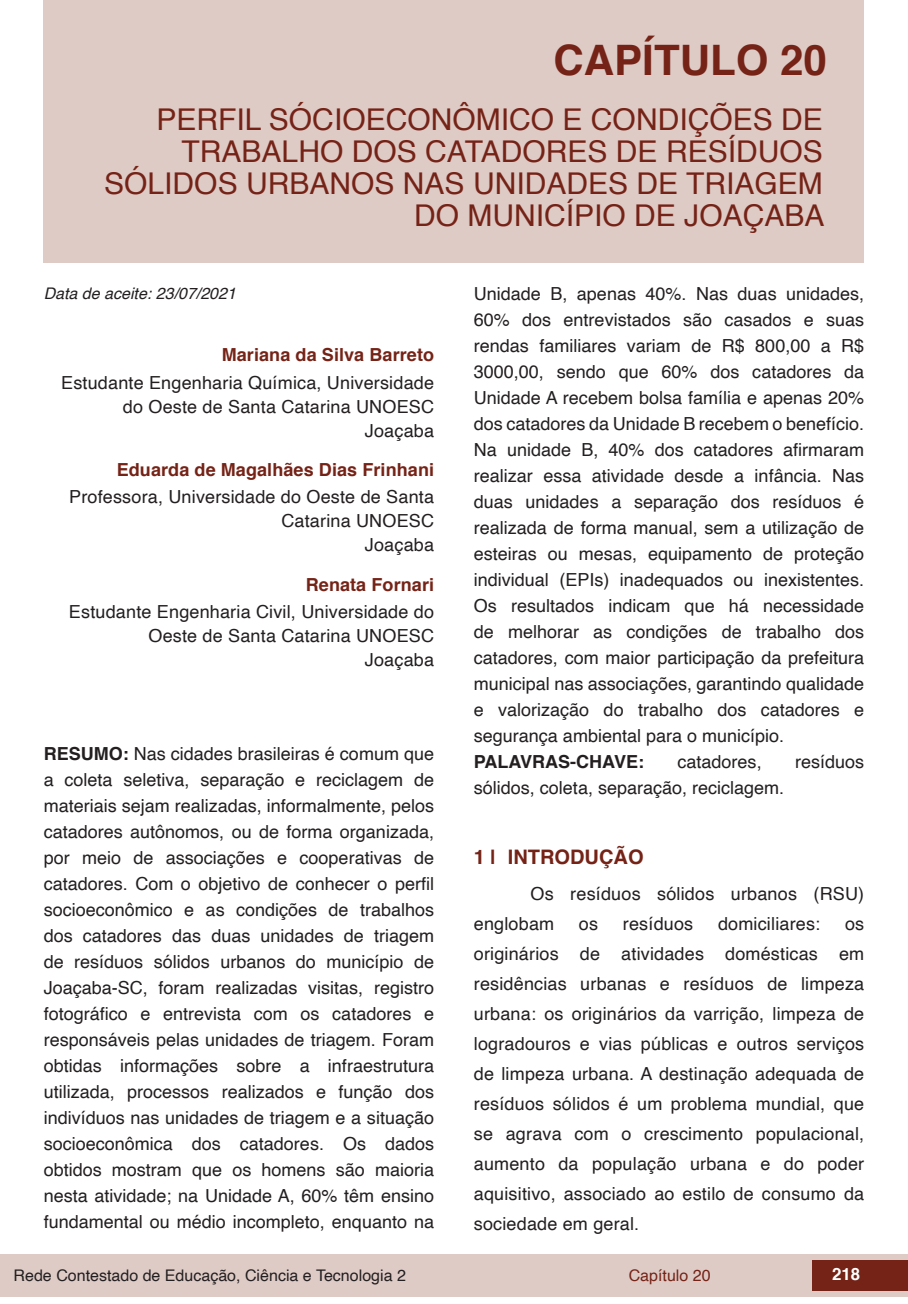
<style>
.page{position:relative;width:908px;height:1304px;background:#fff}
.page>*{position:absolute;margin:0;border:0;box-sizing:border-box;transform-origin:0 0}
.t1{font:700 42px "Helvetica";color:#752317}
.t2{font:30px/32px "Helvetica";color:#752317;text-align:right}
.t3{font:700 20px "Helvetica";color:#752317}
.t4{font:18px/26px "Helvetica";letter-spacing:.01em;color:#231f20;text-align:right}
.t5{font:700 18px "Helvetica";letter-spacing:.005em;color:#752317}
.t6{font:700 18px "Helvetica";color:#231f20}
.t7{font:700 16.8px "Helvetica";color:#fff}
.t8{font:16px "Helvetica";color:#231f20}
.t9{font:italic 16px "Helvetica";color:#231f20}
.t10{font:16px "Helvetica";color:#752317}
.s1{font-weight:700}
</style>
<div class="page">
<div style="left:0;top:1254px;width:906px;height:43px;background:#decbc6"></div>
<div style="left:812px;top:1261px;width:95px;height:30px;background:#752317"></div>
<div style="left:44px;top:0;width:819px;height:263px;background:#decbc6"></div>
<h1 class="t1" style="left:553px;top:26px;width:275px">CAPÍTULO 20</h1>
<h2 class="t2" style="left:104px;top:104px;width:721px">PERFIL SÓCIOECONÔMICO E CONDIÇÕES DE TRABALHO DOS CATADORES DE RESÍDUOS SÓLIDOS URBANOS NAS UNIDADES DE TRIAGEM DO MUNICÍPIO DE JOAÇABA</h2>
<p class="t9" style="left:44px;top:280px;width:194px">Data de aceite: 23/07/2021</p>
<p class="t5" style="left:222px;top:341px;width:214px">Mariana da Silva Barreto</p>
<p class="t4" style="left:61px;top:371px;width:374px;line-height:24px">Estudante Engenharia Química, Universidade do Oeste de Santa Catarina UNOESC<br>Joaçaba</p>
<p class="t5" style="left:117px;top:455px;width:319px">Eduarda de Magalhães Dias Frinhani</p>
<p class="t4" style="left:69px;top:486px;width:366px;line-height:24px">Professora, Universidade do Oeste de Santa<br>Catarina UNOESC<br>Joaçaba</p>
<p class="t5" style="left:305px;top:570px;width:130px">Renata Fornari</p>
<p class="t4" style="left:69px;top:600px;width:366px;line-height:24px">Estudante Engenharia Civil, Universidade do<br>Oeste de Santa Catarina UNOESC<br>Joaçaba</p>
<p class="t4" style="left:44px;top:741px;width:392px;text-align:justify"><span class="s1">RESUMO:</span> Nas cidades brasileiras é comum que a coleta seletiva, separação e reciclagem de materiais sejam realizadas, informalmente, pelos catadores autônomos, ou de forma organizada, por meio de associações e cooperativas de catadores. Com o objetivo de conhecer o perfil socioeconômico e as condições de trabalhos dos catadores das duas unidades de triagem de resíduos sólidos urbanos do município de Joaçaba-SC, foram realizadas visitas, registro fotográfico e entrevista com os catadores e responsáveis pelas unidades de triagem. Foram obtidas informações sobre a infraestrutura utilizada, processos realizados e função dos indivíduos nas unidades de triagem e a situação socioeconômica dos catadores. Os dados obtidos mostram que os homens são maioria nesta atividade; na Unidade A, 60% têm ensino fundamental ou médio incompleto, enquanto na</p>
<p class="t4" style="left:473px;top:281px;width:392px;text-align:justify">Unidade B, apenas 40%. Nas duas unidades, 60% dos entrevistados são casados e suas rendas familiares variam de R$ 800,00 a R$ 3000,00, sendo que 60% dos catadores da Unidade A recebem bolsa família e apenas 20% dos catadores da Unidade B recebem o benefício.<br>Na unidade B, 40% dos catadores afirmaram realizar essa atividade desde a infância. Nas duas unidades a separação dos resíduos é realizada de forma manual, sem a utilização de esteiras ou mesas, equipamento de proteção individual (EPIs) inadequados ou inexistentes.<br>Os resultados indicam que há necessidade de melhorar as condições de trabalho dos catadores, com maior participação da prefeitura municipal nas associações, garantindo qualidade e valorização do trabalho dos catadores e segurança ambiental para o município.</p>
<p class="t6" style="left:473px;top:747px;width:172px">PALAVRAS-CHAVE:</p>
<p class="t4" style="left:677px;top:749px;width:86px">catadores,</p>
<p class="t4" style="left:794px;top:749px;width:71px">resíduos</p>
<p class="t4" style="left:473px;top:775px;width:312px">sólidos, coleta, separação, reciclagem.</p>
<p class="t3" style="left:473px;top:841px;width:171px">1 | INTRODUÇÃO</p>
<p class="t4" style="left:473px;top:879px;width:392px;line-height:30px;text-align:left;text-indent:57px">Os resíduos sólidos urbanos (RSU) englobam</p>
<p class="t4" style="left:578px;top:911px;width:21px">os</p>
<p class="t4" style="left:622px;top:911px;width:72px">resíduos</p>
<p class="t4" style="left:717px;top:911px;width:104px">domiciliares:</p>
<p class="t4" style="left:473px;top:909px;width:392px;line-height:30px;text-align:justify;text-indent:371px">os originários de atividades domésticas em residências urbanas e resíduos de limpeza urbana: os originários da varrição, limpeza de logradouros e vias públicas e outros serviços de limpeza urbana. A destinação adequada de resíduos sólidos é um problema mundial, que se agrava com o crescimento populacional, aumento da população urbana e do poder aquisitivo, associado ao estilo de consumo da sociedade em geral.</p>
<p class="t8" style="left:14px;top:1263px;width:393px">Rede Contestado de Educação, Ciência e Tecnologia 2</p>
<p class="t10" style="left:628px;top:1263px;width:83px">Capítulo 20</p>
<p class="t7" style="left:831px;top:1261px;width:30px">218</p>
</div>
